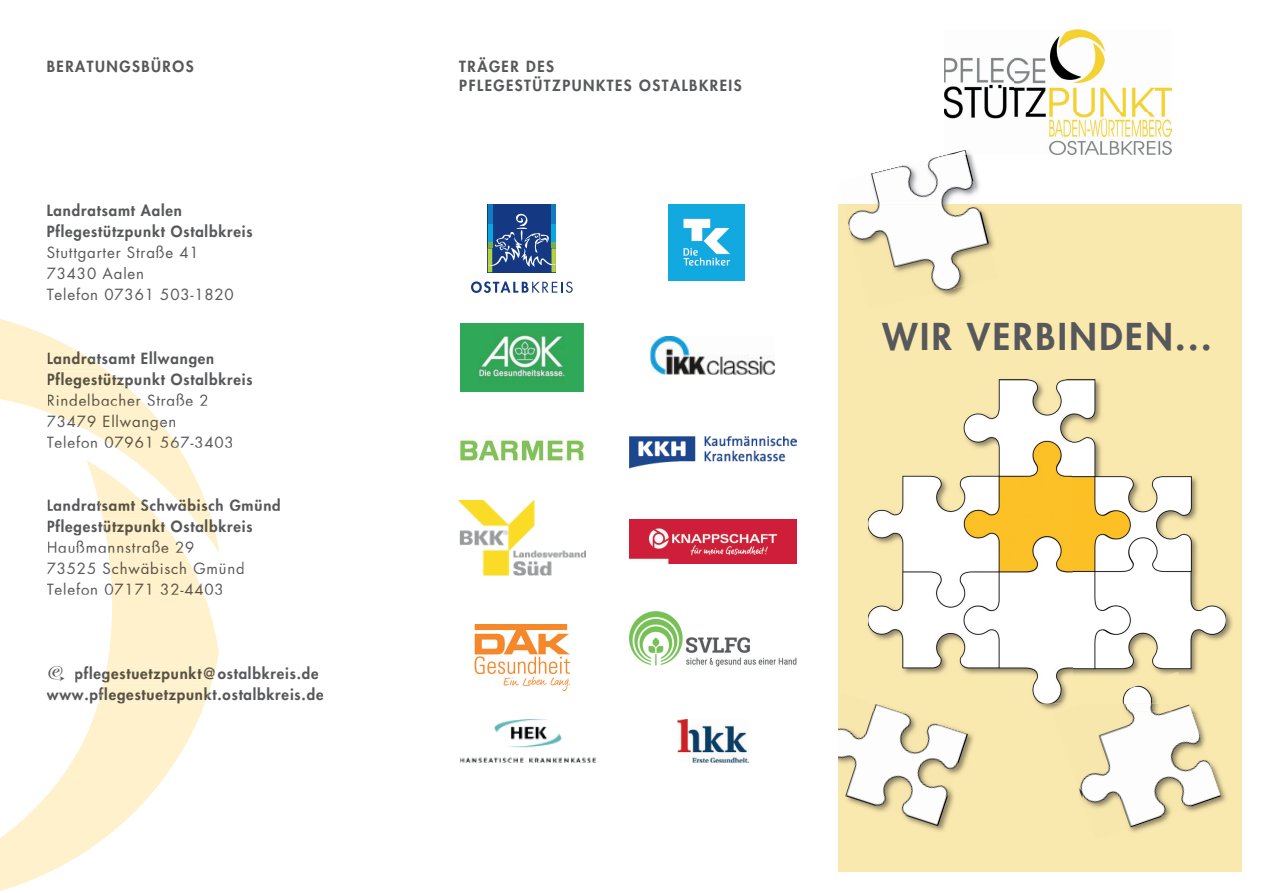
<style>
.page{position:relative;width:1263px;height:893px;background:#fff}
.page>*{position:absolute;margin:0;border:0;box-sizing:border-box;transform-origin:0 0}
.t1{font:800 36px "Futura Std";letter-spacing:.07em;color:#57585a}
.t2{font:800 15px/21px "Futura Std";letter-spacing:.055em;color:#57585a}
.t3{font:15px/21px "Futura Std";letter-spacing:.055em;color:#57585a}
.t4{font:800 15px/19.5px "Futura Std";letter-spacing:.1em;color:#57585a}
.s1{font-family:"Zapf Essentials LT Communication";font-weight:400;font-size:19.5px}
</style>
<div class="page">
<svg style="left:471px;top:281px;width:102px;height:12px"></svg>
<div style="left:488px;top:204px;width:68px;height:68px;background:#143982"></div>
<hr style="left:488px;top:204px;width:4px;height:21px;background:#107bc1">
<div style="left:551px;top:204px;width:5px;height:21px;background:#107bc1"></div>
<svg style="left:488px;top:212px;width:68px;height:60px"></svg>
<div style="left:838px;top:204px;width:404px;height:668px;background:#fae9ae"></div>
<img style="left:944px;top:30px;width:227px;height:124px">
<img style="left:868px;top:380px;width:358px;height:324px">
<img style="left:944px;top:149px;width:52px;height:5px">
<img style="left:847px;top:204px;width:147px;height:93px">
<img style="left:870px;top:154px;width:109px;height:50px">
<img style="left:948px;top:150px;width:19px;height:4px">
<img style="left:923px;top:733px;width:51px;height:98px">
<img style="left:838px;top:703px;width:130px;height:123px">
<img style="left:866px;top:703px;width:31px;height:8px">
<svg style="left:866px;top:701px;width:8px;height:3px"></svg>
<img style="left:1221px;top:782px;width:5px;height:21px">
<img style="left:1191px;top:706px;width:5px;height:5px">
<img style="left:1189px;top:685px;width:37px;height:19px">
<img style="left:1078px;top:685px;width:7px;height:19px">
<img style="left:1139px;top:672px;width:43px;height:13px">
<img style="left:1079px;top:711px;width:142px;height:121px">
<img style="left:1123px;top:704px;width:68px;height:7px">
<img style="left:1085px;top:685px;width:104px;height:19px">
<svg style="left:0;top:319px;width:220px;height:234px"></svg>
<svg style="left:0;top:460px;width:219px;height:431px"></svg>
<svg style="left:48px;top:351px;width:98px;height:55px"></svg>
<svg style="left:52px;top:414px;width:127px;height:34px"></svg>
<svg style="left:175px;top:498px;width:34px;height:13px"></svg>
<svg style="left:98px;top:498px;width:54px;height:13px"></svg>
<svg style="left:194px;top:519px;width:22px;height:16px"></svg>
<svg style="left:103px;top:519px;width:81px;height:34px"></svg>
<svg style="left:110px;top:561px;width:85px;height:13px"></svg>
<svg style="left:111px;top:582px;width:93px;height:13px"></svg>
<svg style="left:98px;top:666px;width:118px;height:37px;background:#fef2cf"></svg>
<img style="left:629px;top:436px;width:167px;height:32px">
<img style="left:460px;top:323px;width:123px;height:68px">
<img style="left:459px;top:500px;width:126px;height:76px">
<img style="left:457px;top:437px;width:128px;height:25px">
<img style="left:475px;top:624px;width:94px;height:66px">
<img style="left:460px;top:719px;width:135px;height:44px">
<img style="left:651px;top:336px;width:124px;height:38px">
<img style="left:629px;top:519px;width:167px;height:44px">
<img style="left:629px;top:611px;width:167px;height:55px">
<img style="left:668px;top:204px;width:76px;height:76px">
<img style="left:677px;top:720px;width:72px;height:43px">
<p class="t4" style="left:47px;top:57px;width:148px">BERATUNGSBÜROS</p>
<p class="t2" style="left:47px;top:200px;width:207px">Landratsamt Aalen<br>Pflegestützpunkt Ostalbkreis</p>
<p class="t3" style="left:47px;top:243px;width:189px">Stuttgarter Straße 41<br>73430 Aalen<br>Telefon 07361 503-1820</p>
<p class="t2" style="left:47px;top:347px;width:207px">Landratsamt Ellwangen<br>Pflegestützpunkt Ostalbkreis</p>
<p class="t3" style="left:47px;top:390px;width:189px">Rindelbacher Straße 2<br>73479 Ellwangen<br>Telefon 07961 567-3403</p>
<p class="t2" style="left:47px;top:494px;width:235px">Landratsamt Schwäbisch Gmünd<br>Pflegestützpunkt Ostalbkreis</p>
<p class="t3" style="left:47px;top:537px;width:199px">Haußmannstraße 29<br>73525 Schwäbisch Gmünd<br>Telefon 07171 32-4403</p>
<p class="t2" style="left:47px;top:662px;width:278px"><span class="s1">L</span> pflegestuetzpunkt@ostalbkreis.de www.pflegestuetzpunkt.ostalbkreis.de</p>
<p class="t4" style="left:459px;top:57px;width:284px">TRÄGER DES<br>PFLEGESTÜTZPUNKTES OSTALBKREIS</p>
<h1 class="t1" style="left:882px;top:314px;width:331px">WIR VERBINDEN...</h1>
</div>
